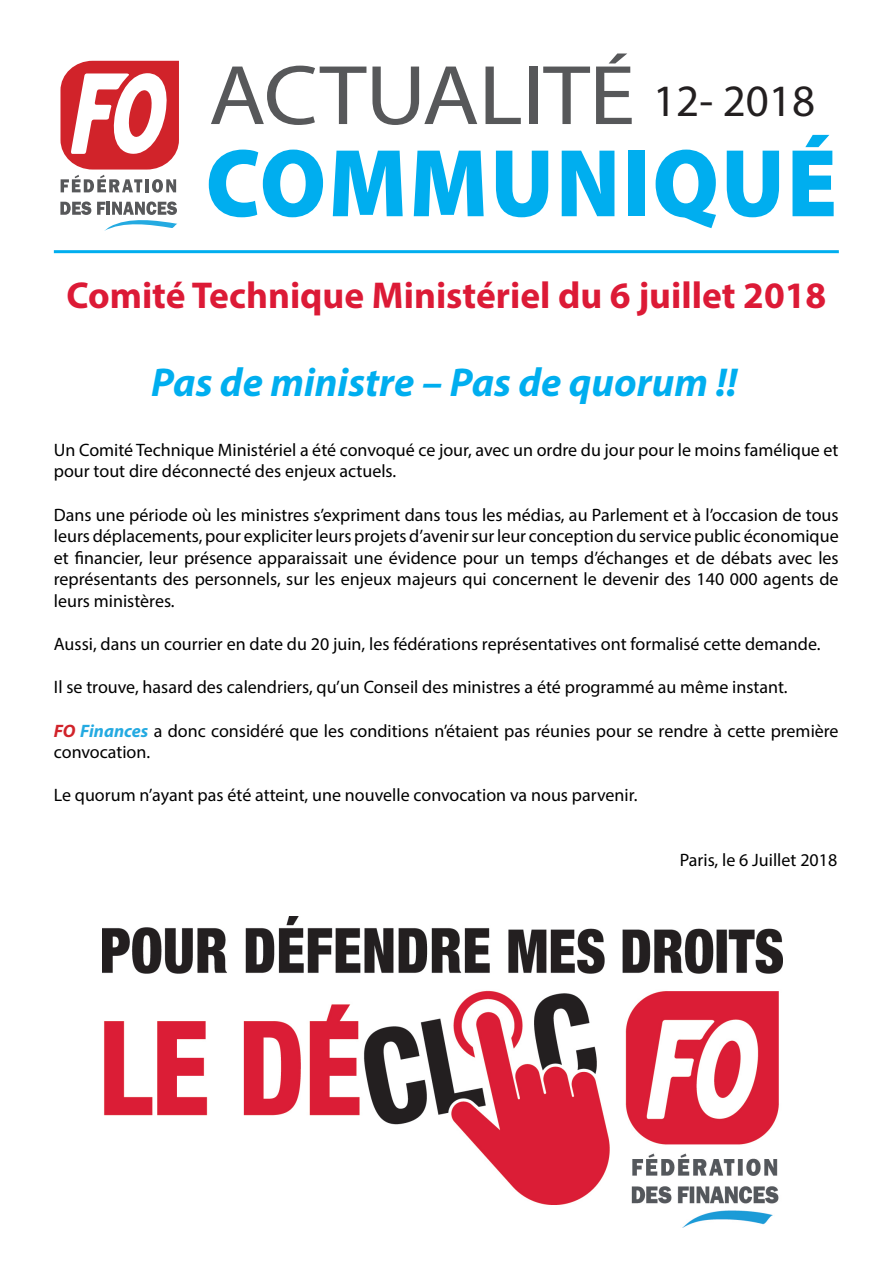
<style>
.page{position:relative;width:893px;height:1263px;background:#fff}
.page>*{position:absolute;margin:0;border:0;box-sizing:border-box;transform-origin:0 0}
.t1{font:45px "Myriad Pro";color:#231f20}
.t2{font:italic 700 40.5px "Myriad Pro";color:#00aeef}
.t3{font:700 37.5px "Myriad Pro";color:#dc1a36}
.Sans_interligne{font:18px/21.6px "Myriad Pro";color:#000}
.s1{font-weight:700;font-style:italic;color:#d1232a}
.s2{font-weight:700;font-style:italic;color:#24aae1}
</style>
<div class="page">
<svg style="left:211px;top:66px;width:155px;height:59px"></svg>
<svg style="left:372px;top:67px;width:105px;height:58px"></svg>
<svg style="left:485px;top:67px;width:36px;height:57px"></svg>
<div style="left:529px;top:67px;width:8px;height:57px;background:#57585a"></div>
<svg style="left:543px;top:67px;width:47px;height:57px"></svg>
<svg style="left:596px;top:54px;width:36px;height:70px"></svg>
<svg style="left:209px;top:150px;width:114px;height:67px"></svg>
<svg style="left:333px;top:151px;width:70px;height:65px"></svg>
<svg style="left:414px;top:151px;width:70px;height:65px"></svg>
<svg style="left:496px;top:151px;width:52px;height:66px"></svg>
<svg style="left:562px;top:151px;width:52px;height:65px"></svg>
<div style="left:628px;top:151px;width:17px;height:65px;background:#00aeef"></div>
<svg style="left:656px;top:150px;width:60px;height:78px"></svg>
<svg style="left:727px;top:151px;width:52px;height:66px"></svg>
<svg style="left:792px;top:135px;width:42px;height:81px"></svg>
<hr style="left:54px;top:250px;width:785px;height:3px;background:#00aeef">
<svg style="left:60px;top:61px;width:119px;height:132px"></svg>
<svg style="left:60px;top:201px;width:31px;height:14px"></svg>
<svg style="left:97px;top:201px;width:80px;height:30px"></svg>
<img style="left:102px;top:916px;width:681px;height:311px">
<p class="t1" style="left:653px;top:73px;width:163px">12- 2018</p>
<p class="t3" style="left:67px;top:271px;width:761px">Comité Technique Ministériel du 6 juillet 2018</p>
<p class="t2" style="left:151px;top:356px;width:588px">Pas de ministre – Pas de quorum !!</p>
<p class="Sans_interligne" style="left:54px;top:439px;width:786px">Un Comité Technique Ministériel a été convoqué ce jour, avec un ordre du jour pour le moins famélique et pour tout dire déconnecté des enjeux actuels.</p>
<p class="Sans_interligne" style="left:54px;top:503px;width:786px;text-align:justify">Dans une période où les ministres s’expriment dans tous les médias, au Parlement et à l’occasion de tous leurs déplacements, pour expliciter leurs projets d’avenir sur leur conception du service public économique et financier, leur présence apparaissait une évidence pour un temps d’échanges et de débats avec les représentants des personnels, sur les enjeux majeurs qui concernent le devenir des 140 000 agents de leurs ministères.</p>
<p class="Sans_interligne" style="left:54px;top:633px;width:768px">Aussi, dans un courrier en date du 20 juin, les fédérations représentatives ont formalisé cette demande.</p>
<p class="Sans_interligne" style="left:54px;top:676px;width:735px">Il se trouve, hasard des calendriers, qu’un Conseil des ministres a été programmé au même instant.</p>
<p class="Sans_interligne" style="left:54px;top:719px;width:786px"><span class="s1">FO</span> <span class="s2">Finances</span> a donc considéré que les conditions n’étaient pas réunies pour se rendre à cette première convocation.</p>
<p class="Sans_interligne" style="left:54px;top:784px;width:585px">Le quorum n’ayant pas été atteint, une nouvelle convocation va nous parvenir.</p>
<p class="Sans_interligne" style="left:680px;top:849px;width:159px">Paris, le 6 Juillet 2018</p>
</div>
